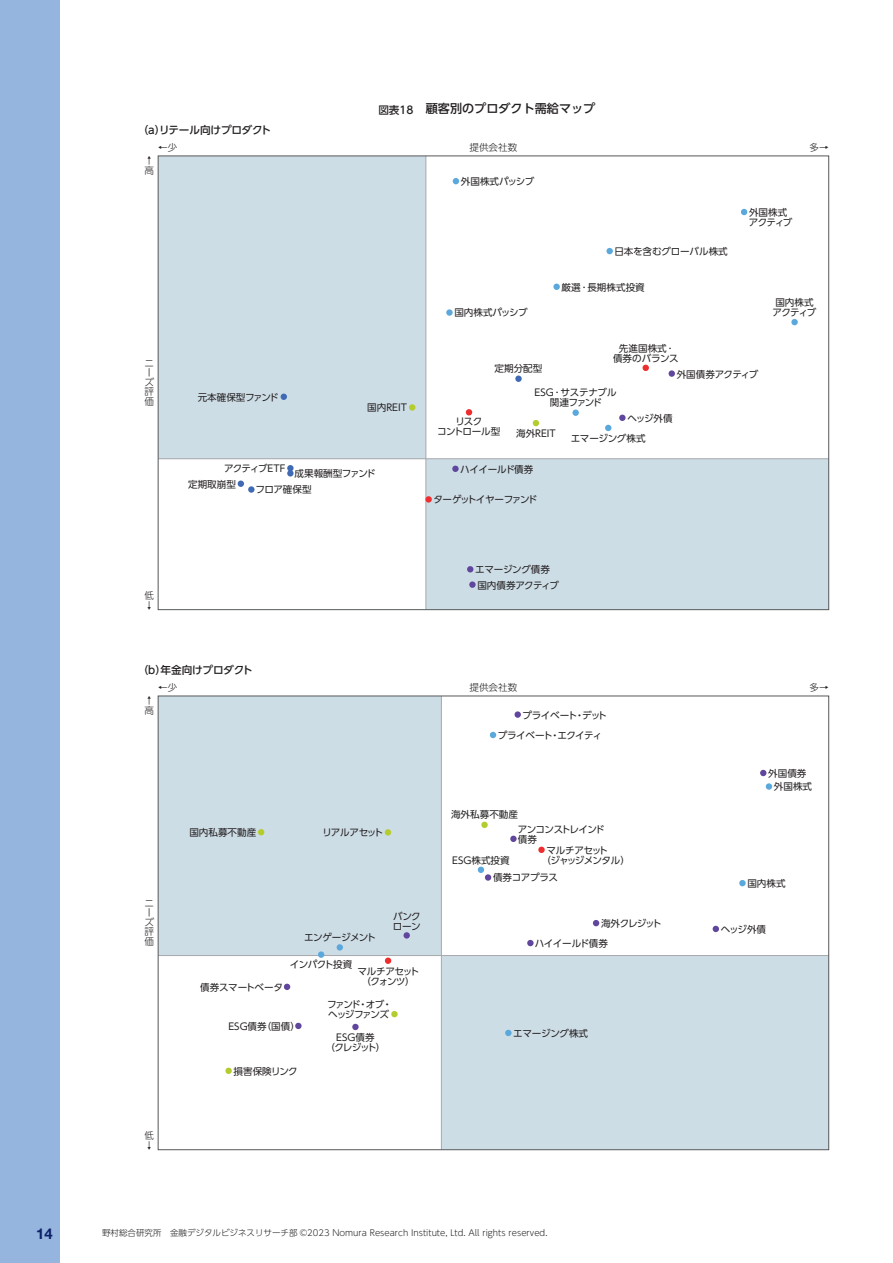
<style>
.page{position:relative;width:893px;height:1263px;background:#fff}
.page>*{position:absolute;margin:0;border:0;box-sizing:border-box;transform-origin:0 0}
.t1{font:700 14.85px "Helvetica Neue";color:#0d2169}
.t2{font:500 12.15px "UD Shin Go Pro";color:#231f20}
.t3{font:500 10.65px "UD Shin Go Pro";letter-spacing:-.015em;color:#231f20}
.t4{font:9.6px/10.1px "UD Shin Go Pro";letter-spacing:-.025em;color:#231f20;text-align:center}
.t5{font:9.6px/10.1px "UD Shin Go Pro";letter-spacing:-.08em;color:#231f20}
.t6{font:9.6px/10.1px "UD Shin Go Pro";letter-spacing:-.06em;color:#231f20}
.t7{font:9.6px/10.1px "UD Shin Go Pro";color:#231f20;text-align:center}
.t8{font:300 9.6px/9.3px "UD Shin Go Pro";color:#231f20}
.t9{font:9.6px "UD Shin Go Pro";letter-spacing:-.05em;color:#231f20}
.t10{font:9.6px "UD Shin Go Pro";letter-spacing:-.1em;color:#231f20}
.t11{font:9.6px "UD Shin Go Pro";letter-spacing:-.045em;color:#231f20}
.t12{font:9.6px/10.1px "UD Shin Go Pro";letter-spacing:-.14em;color:#231f20}
.t13{font:9.6px/10.1px "UD Shin Go Pro";letter-spacing:-.07em;color:#231f20}
.t14{font:9.6px/10.1px "UD Shin Go Pro";letter-spacing:-.075em;color:#231f20;text-align:center}
.t15{font:300 8.55px "UD Shin Go Pro";color:#231f20}
.s1{font-size:10.65px}
</style>
<div class="page">
<div style="left:0;top:0;width:60px;height:1263px;background:#95b5de"></div>
<div style="left:426px;top:459px;width:403px;height:151px;background:#cddde6"></div>
<div style="left:158px;top:156px;width:268px;height:303px;background:#cddde6"></div>
<hr style="left:425px;top:156px;width:1px;height:454px;background:#a8a9ad">
<hr style="left:158px;top:458px;width:671px;height:1px;background:#a8a9ad">
<svg style="left:466px;top:409px;width:6px;height:6px"></svg>
<svg style="left:643px;top:365px;width:6px;height:6px"></svg>
<div style="left:425px;top:496px;width:7px;height:7px;background:#ee2d2e;border-radius:50%"></div>
<svg style="left:533px;top:420px;width:6px;height:6px"></svg>
<div style="left:409px;top:404px;width:6px;height:7px;background:#b4cc2e;border-radius:50%"></div>
<div style="left:669px;top:370px;width:6px;height:7px;background:#60479d;border-radius:50%"></div>
<svg style="left:741px;top:209px;width:6px;height:6px"></svg>
<div style="left:606px;top:248px;width:7px;height:6px;background:#5ba8dc;border-radius:50%"></div>
<div style="left:572px;top:409px;width:7px;height:7px;background:#5ba8dc;border-radius:50%"></div>
<svg style="left:453px;top:178px;width:6px;height:6px"></svg>
<svg style="left:446px;top:309px;width:7px;height:7px"></svg>
<div style="left:553px;top:284px;width:7px;height:6px;background:#5ba8dc;border-radius:50%"></div>
<div style="left:791px;top:319px;width:7px;height:6px;background:#5ba8dc;border-radius:50%"></div>
<svg style="left:605px;top:425px;width:6px;height:6px"></svg>
<div style="left:248px;top:486px;width:7px;height:7px;background:#406ab4;border-radius:50%"></div>
<div style="left:287px;top:470px;width:7px;height:6px;background:#406ab4;border-radius:50%"></div>
<svg style="left:281px;top:394px;width:6px;height:6px"></svg>
<div style="left:238px;top:480px;width:6px;height:7px;background:#406ab4;border-radius:50%"></div>
<div style="left:287px;top:465px;width:7px;height:6px;background:#406ab4;border-radius:50%"></div>
<svg style="left:467px;top:566px;width:6px;height:6px"></svg>
<div style="left:452px;top:466px;width:7px;height:6px;background:#60479d;border-radius:50%"></div>
<div style="left:469px;top:581px;width:7px;height:7px;background:#60479d;border-radius:50%"></div>
<div style="left:619px;top:415px;width:7px;height:6px;background:#60479d;border-radius:50%"></div>
<div style="left:515px;top:376px;width:7px;height:6px;background:#406ab4;border-radius:50%"></div>
<div style="left:441px;top:955px;width:388px;height:195px;background:#cddde6"></div>
<div style="left:158px;top:696px;width:283px;height:259px;background:#cddde6"></div>
<hr style="left:441px;top:696px;width:1px;height:454px;background:#a8a9ad">
<hr style="left:158px;top:955px;width:671px;height:1px;background:#a8a9ad">
<div style="left:538px;top:847px;width:7px;height:6px;background:#ee2d2e;border-radius:50%"></div>
<div style="left:225px;top:1068px;width:7px;height:6px;background:#b4cc2e;border-radius:50%"></div>
<div style="left:391px;top:1011px;width:7px;height:6px;background:#b4cc2e;border-radius:50%"></div>
<svg style="left:258px;top:829px;width:6px;height:6px"></svg>
<div style="left:481px;top:822px;width:7px;height:6px;background:#b4cc2e;border-radius:50%"></div>
<svg style="left:385px;top:829px;width:6px;height:6px"></svg>
<div style="left:485px;top:874px;width:6px;height:7px;background:#60479d;border-radius:50%"></div>
<div style="left:514px;top:711px;width:7px;height:7px;background:#60479d;border-radius:50%"></div>
<svg style="left:760px;top:770px;width:6px;height:6px"></svg>
<svg style="left:404px;top:932px;width:6px;height:6px"></svg>
<svg style="left:593px;top:920px;width:6px;height:6px"></svg>
<div style="left:352px;top:1024px;width:7px;height:6px;background:#60479d;border-radius:50%"></div>
<svg style="left:478px;top:867px;width:6px;height:6px"></svg>
<svg style="left:490px;top:732px;width:6px;height:6px"></svg>
<div style="left:766px;top:783px;width:6px;height:7px;background:#5ba8dc;border-radius:50%"></div>
<div style="left:739px;top:880px;width:7px;height:6px;background:#5ba8dc;border-radius:50%"></div>
<div style="left:505px;top:1030px;width:7px;height:6px;background:#5ba8dc;border-radius:50%"></div>
<svg style="left:337px;top:944px;width:6px;height:6px"></svg>
<svg style="left:284px;top:984px;width:6px;height:6px"></svg>
<div style="left:295px;top:1023px;width:7px;height:6px;background:#60479d;border-radius:50%"></div>
<div style="left:318px;top:951px;width:6px;height:7px;background:#5ba8dc;border-radius:50%"></div>
<div style="left:385px;top:957px;width:6px;height:7px;background:#ee2d2e;border-radius:50%"></div>
<div style="left:527px;top:940px;width:7px;height:6px;background:#60479d;border-radius:50%"></div>
<div style="left:510px;top:836px;width:7px;height:6px;background:#60479d;border-radius:50%"></div>
<svg style="left:713px;top:926px;width:6px;height:6px"></svg>
<p class="t3" style="left:138px;top:122px;width:135px">（a）リテール向けプロダクト</p>
<p class="t2" style="left:378px;top:99px;width:219px"><span class="s1">図表18</span>　顧客別のプロダクト需給マップ</p>
<p class="t8" style="left:158px;top:142px;width:21px">←少</p>
<p class="t8" style="left:469px;top:142px;width:49px">提供会社数</p>
<p class="t8" style="left:810px;top:142px;width:21px">多→</p>
<p class="t8" style="left:144px;top:156px;width:11px">↑高</p>
<p class="t8" style="left:144px;top:359px;width:11px">ニーズ評価</p>
<p class="t4" style="left:198px;top:392px;width:83px">元本確保型ファンド</p>
<p class="t4" style="left:367px;top:402px;width:41px">国内REIT</p>
<p class="t5" style="left:224px;top:463px;width:63px">アクティブETF</p>
<p class="t4" style="left:295px;top:468px;width:83px">成果報酬型ファンド</p>
<p class="t4" style="left:188px;top:479px;width:49px">定期取崩型</p>
<p class="t4" style="left:255px;top:484px;width:58px">フロア確保型</p>
<p class="t8" style="left:144px;top:590px;width:11px">低↓</p>
<p class="t3" style="left:138px;top:662px;width:116px">（b）年金向けプロダクト</p>
<p class="t4" style="left:461px;top:176px;width:75px">外国株式パッシブ</p>
<p class="t4" style="left:454px;top:307px;width:75px">国内株式パッシブ</p>
<p class="t4" style="left:495px;top:363px;width:49px">定期分配型</p>
<p class="t4" style="left:614px;top:246px;width:115px">日本を含むグローバル株式</p>
<p class="t7" style="left:562px;top:282px;width:85px">厳選･長期株式投資</p>
<p class="t7" style="left:613px;top:343px;width:67px">先進国株式･<br>債券のバランス</p>
<p class="t5" style="left:749px;top:207px;width:45px">外国株式アクティブ</p>
<p class="t5" style="left:773px;top:297px;width:45px">国内株式アクティブ</p>
<p class="t9" style="left:677px;top:366px;width:83px">外国債券アクティブ</p>
<p class="t14" style="left:437px;top:416px;width:65px">リスク<br>コントロール型</p>
<p class="t4" style="left:535px;top:387px;width:84px">ESG･サステナブル関連ファンド</p>
<p class="t4" style="left:627px;top:413px;width:47px">ヘッジ外債</p>
<p class="t4" style="left:516px;top:428px;width:41px">海外REIT</p>
<p class="t4" style="left:571px;top:433px;width:76px">エマージング株式</p>
<p class="t11" style="left:460px;top:461px;width:75px">ハイイールド債券</p>
<p class="t10" style="left:433px;top:492px;width:106px">ターゲットイヤーファンド</p>
<p class="t4" style="left:475px;top:564px;width:76px">エマージング債券</p>
<p class="t9" style="left:477px;top:577px;width:83px">国内債券アクティブ</p>
<p class="t8" style="left:158px;top:682px;width:21px">←少</p>
<p class="t8" style="left:469px;top:682px;width:49px">提供会社数</p>
<p class="t8" style="left:810px;top:682px;width:21px">多→</p>
<p class="t8" style="left:144px;top:696px;width:11px">↑高</p>
<p class="t8" style="left:144px;top:899px;width:11px">ニーズ評価</p>
<p class="t8" style="left:144px;top:1130px;width:11px">低↓</p>
<p class="t6" style="left:523px;top:709px;width:86px">プライベート・デット</p>
<p class="t6" style="left:498px;top:730px;width:106px">プライベート・エクイティ</p>
<p class="t7" style="left:189px;top:827px;width:68px">国内私募不動産</p>
<p class="t5" style="left:322px;top:827px;width:62px">リアルアセット</p>
<p class="t7" style="left:451px;top:809px;width:68px">海外私募不動産</p>
<p class="t7" style="left:452px;top:854px;width:59px">ESG株式投資</p>
<p class="t13" style="left:518px;top:824px;width:88px">アンコンストレインド債券</p>
<p class="t6" style="left:541px;top:845px;width:90px;text-indent:5px">マルチアセット<br>（ジャッジメンタル）</p>
<p class="t4" style="left:493px;top:872px;width:67px">債券コアプラス</p>
<p class="t9" style="left:304px;top:930px;width:73px">エンゲージメント</p>
<p class="t4" style="left:393px;top:911px;width:30px;text-align:left">バンクローン</p>
<p class="t10" style="left:601px;top:916px;width:62px">海外クレジット</p>
<p class="t11" style="left:535px;top:935px;width:75px">ハイイールド債券</p>
<p class="t6" style="left:290px;top:959px;width:64px">インパクト投資</p>
<p class="t5" style="left:357px;top:966px;width:63px;text-align:center">マルチアセット（クォンツ）</p>
<p class="t4" style="left:200px;top:982px;width:84px">債券スマートベータ</p>
<p class="t4" style="left:228px;top:1021px;width:73px">ESG債券（国債）</p>
<p class="t12" style="left:327px;top:999px;width:66px">ファンド・オブ・ヘッジファンズ</p>
<p class="t4" style="left:325px;top:1032px;width:62px">ESG債券<br>（クレジット）</p>
<p class="t4" style="left:234px;top:1066px;width:66px">損害保険リンク</p>
<p class="t4" style="left:513px;top:1028px;width:76px">エマージング株式</p>
<h1 class="t1" style="left:36px;top:1221px;width:18px">14</h1>
<p class="t15" style="left:102px;top:1226px;width:447px">野村総合研究所　金融デジタルビジネスリサーチ部 ©2023 Nomura Research Institute, Ltd. All rights reserved.</p>
<p class="t4" style="left:768px;top:768px;width:40px">外国債券</p>
<p class="t4" style="left:774px;top:781px;width:40px">外国株式</p>
<p class="t4" style="left:747px;top:878px;width:40px">国内株式</p>
<p class="t4" style="left:721px;top:924px;width:47px">ヘッジ外債</p>
</div>
